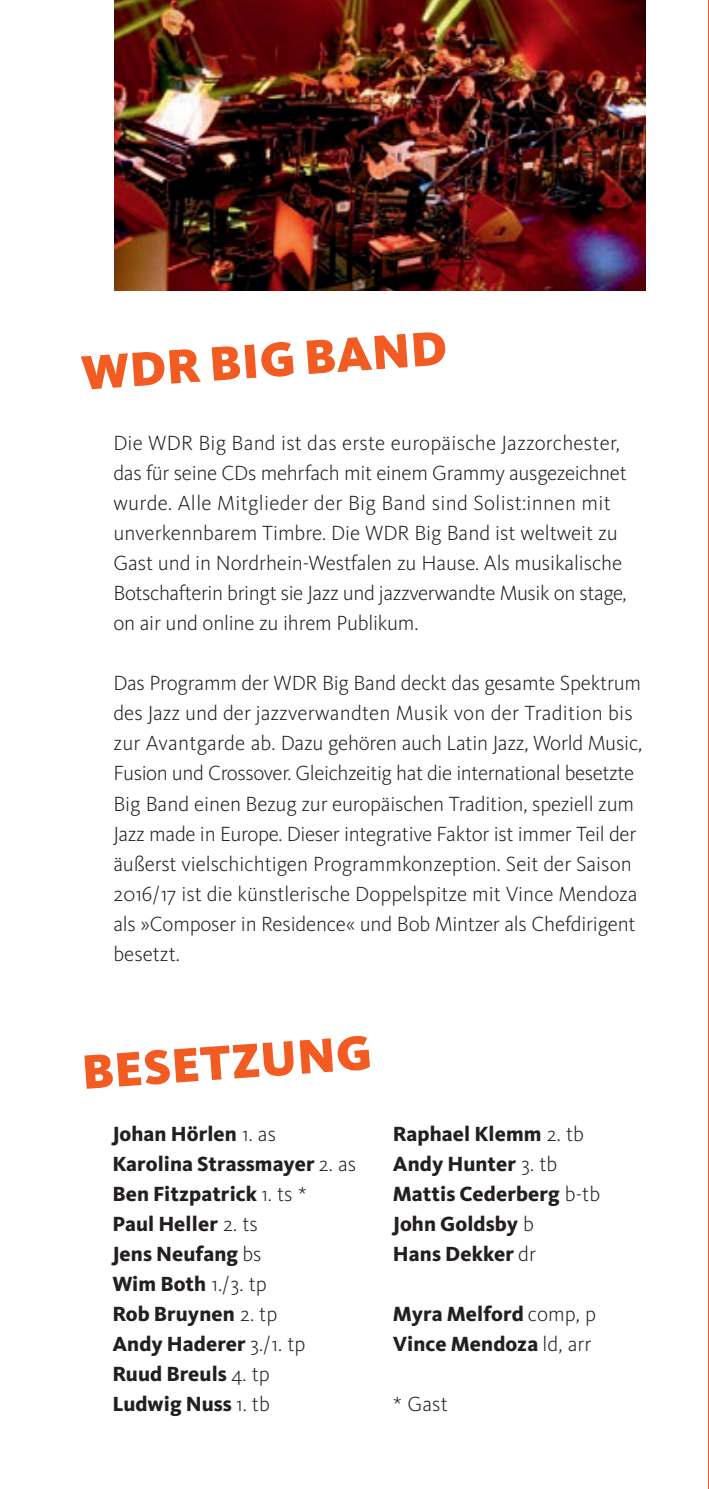
<style>
.page{position:relative;width:709px;height:1489px;background:#fff}
.page>*{position:absolute;margin:0;border:0;box-sizing:border-box;transform-origin:0 0}
.t1{font:900 50px "WDR Sans";color:#f25b21}
.t2{font:300 21.25px/30px "WDR Sans";letter-spacing:-.01em;color:#231f20}
.t3{font:800 21.25px/30px "WDR Sans";letter-spacing:.005em;color:#231f20}
.s1{font-weight:300}
</style>
<div class="page">
<img style="left:115px;top:0;width:530px;height:291px">
<h1 class="t1" style="left:79px;top:343px;width:368px;rotate:-4deg">WDR BIG BAND</h1>
<p class="t2" style="left:113px;top:428px;width:515px">Die WDR Big Band ist das erste europäische Jazzorchester, das für seine CDs mehrfach mit einem Grammy ausgezeichnet wurde. Alle Mitglieder der Big Band sind Solist:innen mit unverkennbarem Timbre. Die WDR Big Band ist weltweit zu Gast und in Nordrhein-Westfalen zu Hause. Als musikalische Botschafterin bringt sie Jazz und jazzverwandte Musik on stage, on air und online zu ihrem Publikum.</p>
<p class="t2" style="left:113px;top:668px;width:530px">Das Programm der WDR Big Band deckt das gesamte Spektrum des Jazz und der jazzverwandten Musik von der Tradition bis zur Avantgarde ab. Dazu gehören auch Latin Jazz, World Music, Fusion und Crossover. Gleichzeitig hat die international besetzte Big Band einen Bezug zur europäischen Tradition, speziell zum Jazz made in Europe. Dieser integrative Faktor ist immer Teil der äußerst vielschichtigen Programmkonzeption. Seit der Saison 2016/17 ist die künstlerische Doppelspitze mit Vince Mendoza als »Composer in Residence« und Bob Mintzer als Chefdirigent besetzt.</p>
<h1 class="t1" style="left:80px;top:1042px;width:291px;rotate:-4deg">BESETZUNG</h1>
<p class="t3" style="left:112px;top:1118px;width:245px">Johan Hörlen <span class="s1">1. as<br></span>Karolina Strassmayer <span class="s1">2. as<br></span>Ben Fitzpatrick <span class="s1">1. ts *<br></span>Paul Heller <span class="s1">2. ts<br></span>Jens Neufang <span class="s1">bs<br></span>Wim Both <span class="s1">1./3. tp<br></span>Rob Bruynen <span class="s1">2. tp<br></span>Andy Haderer <span class="s1">3./1. tp<br></span>Ruud Breuls <span class="s1">4. tp<br></span>Ludwig Nuss <span class="s1">1. tb</span></p>
<p class="t3" style="left:393px;top:1118px;width:209px">Raphael Klemm <span class="s1">2. tb<br></span>Andy Hunter <span class="s1">3. tb<br></span>Mattis Cederberg <span class="s1">b-tb<br></span>John Goldsby <span class="s1">b<br></span>Hans Dekker <span class="s1">dr</span></p>
<p class="t3" style="left:393px;top:1298px;width:205px">Myra Melford <span class="s1">comp, p<br></span>Vince Mendoza <span class="s1">ld, arr</span></p>
<p class="t2" style="left:393px;top:1388px;width:56px">* Gast</p>
</div>
